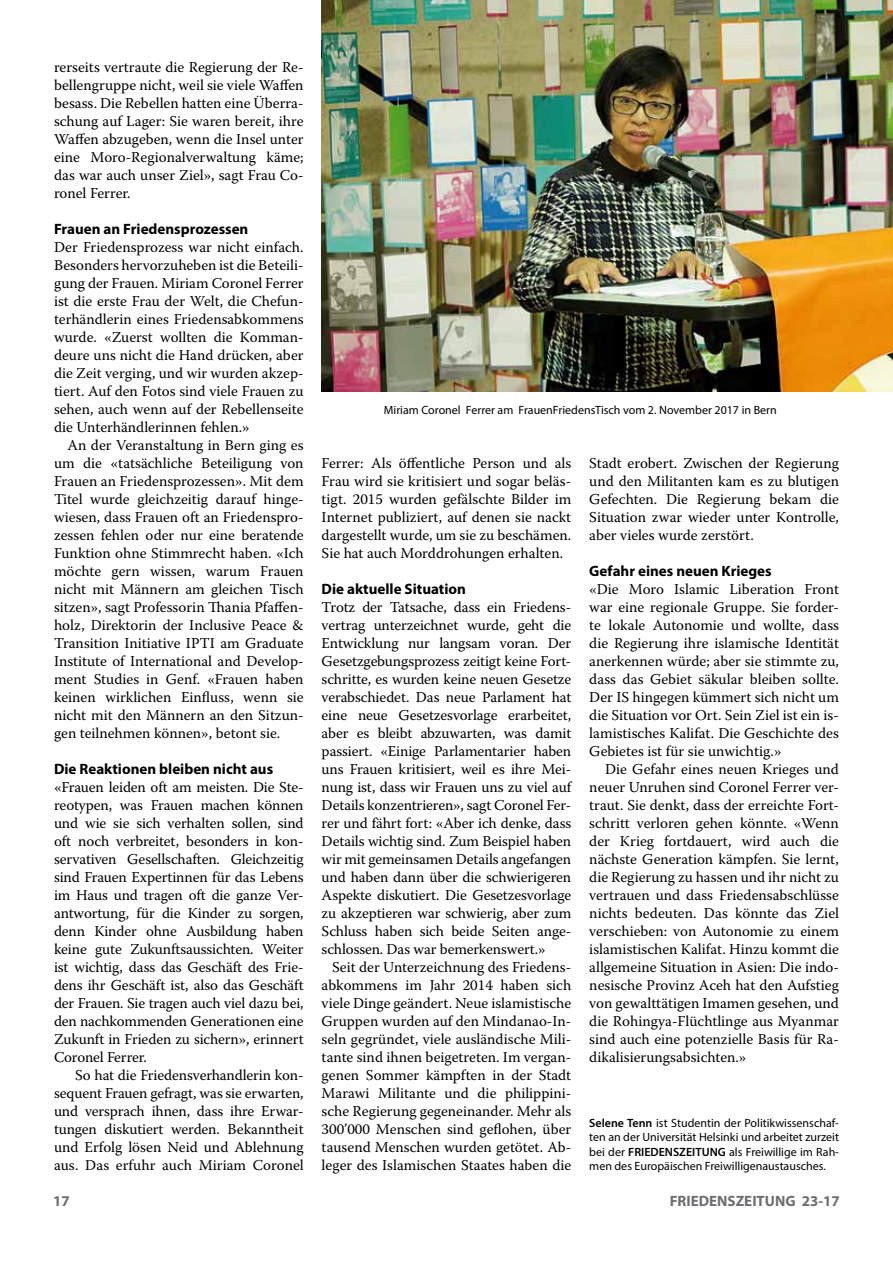
<style>
.page{position:relative;width:893px;height:1263px;background:#fff}
.page>*{position:absolute;margin:0;border:0;box-sizing:border-box;transform-origin:0 0}
.t1{font:15px/18px "Warnock Pro";color:#000;text-align:justify}
.t2{font:700 15px "Myriad Pro";color:#000}
.t3{font:700 15px "Myriad Pro";color:#6d6e71}
.t4{font:12px/14.4px "Myriad Pro";color:#000;text-align:justify}
.s1{font-weight:600}
</style>
<div class="page">
<img style="left:322px;top:0;width:571px;height:392px">
<p class="t1" style="left:54px;top:58px;width:251px">rerseits vertraute die Regierung der Re&shy;bellengruppe nicht, weil sie viele Waffen besass. Die Rebellen hatten eine Überra&shy;schung auf Lager: Sie waren bereit, ihre Waffen abzugeben, wenn die Insel unter eine Moro-Regionalverwaltung käme; das war auch unser Ziel», sagt Frau Co&shy;ronel Ferrer.</p>
<p class="t2" style="left:54px;top:219px;width:196px">Frauen an Friedensprozessen</p>
<p class="t1" style="left:54px;top:238px;width:251px">Der Friedensprozess war nicht einfach.<br>Besonders hervorzuheben ist die Beteili&shy;gung der Frauen. Miriam Coronel Ferrer ist die erste Frau der Welt, die Chefun&shy;terhändlerin eines Friedensabkommens wurde. «Zuerst wollten die Komman&shy;deure uns nicht die Hand drücken, aber die Zeit verging, und wir wurden akzep&shy;tiert. Auf den Fotos sind viele Frauen zu sehen, auch wenn auf der Rebellenseite die Unterhändlerinnen fehlen.»</p>
<p class="t1" style="left:54px;top:436px;width:251px;text-indent:13px">An der Veranstaltung in Bern ging es um die «tatsächliche Beteiligung von Frauen an Friedensprozessen». Mit dem Titel wurde gleichzeitig darauf hinge&shy;wiesen, dass Frauen oft an Friedenspro&shy;zessen fehlen oder nur eine beratende Funktion ohne Stimmrecht haben. «Ich möchte gern wissen, warum Frauen nicht mit Männern am gleichen Tisch sitzen», sagt Professorin Thania Pfaffen&shy;holz, Direktorin der Inclusive Peace &amp; Transition Initiative IPTI am Graduate Institute of International and Develop&shy;ment Studies in Genf. «Frauen haben keinen wirklichen Einfluss, wenn sie nicht mit den Männern an den Sitzun&shy;gen teilnehmen können», betont sie.</p>
<p class="t2" style="left:54px;top:759px;width:221px">Die Reaktionen bleiben nicht aus</p>
<p class="t1" style="left:54px;top:778px;width:251px">«Frauen leiden oft am meisten. Die Ste&shy;reotypen, was Frauen machen können und wie sie sich verhalten sollen, sind oft noch verbreitet, besonders in kon&shy;servativen Gesellschaften. Gleichzeitig sind Frauen Expertinnen für das Lebens im Haus und tragen oft die ganze Ver&shy;antwortung, für die Kinder zu sorgen, denn Kinder ohne Ausbildung haben keine gute Zukunftsaussichten. Weiter ist wichtig, dass das Geschäft des Frie&shy;dens ihr Geschäft ist, also das Geschäft der Frauen. Sie tragen auch viel dazu bei, den nachkommenden Generationen eine Zukunft in Frieden zu sichern», erinnert Coronel Ferrer.</p>
<p class="t1" style="left:54px;top:1066px;width:251px;text-indent:21px">So hat die Friedensverhandlerin kon&shy;sequent Frauen gefragt, was sie erwarten, und versprach ihnen, dass ihre Erwar&shy;tungen diskutiert werden. Bekanntheit und Erfolg lösen Neid und Ablehnung aus. Das erfuhr auch Miriam Coronel</p>
<p class="t4" style="left:384px;top:402px;width:395px">Miriam Coronel Ferrer am FrauenFriedensTisch vom 2. November 2017 in Bern</p>
<p class="t1" style="left:322px;top:454px;width:251px">Ferrer: Als öffentliche Person und als Frau wird sie kritisiert und sogar beläs&shy;tigt. 2015 wurden gefälschte Bilder im Internet publiziert, auf denen sie nackt dargestellt wurde, um sie zu beschämen.<br>Sie hat auch Morddrohungen erhalten.</p>
<p class="t2" style="left:322px;top:579px;width:146px">Die aktuelle Situation</p>
<p class="t1" style="left:322px;top:598px;width:251px">Trotz der Tatsache, dass ein Friedens&shy;vertrag unterzeichnet wurde, geht die Entwicklung nur langsam voran. Der Gesetzgebungsprozess zeitigt keine Fort&shy;schritte, es wurden keine neuen Gesetze verabschiedet. Das neue Parlament hat eine neue Gesetzesvorlage erarbeitet, aber es bleibt abzuwarten, was damit passiert. «Einige Parlamentarier haben uns Frauen kritisiert, weil es ihre Mei&shy;nung ist, dass wir Frauen uns zu viel auf Details konzentrieren», sagt Coronel Fer&shy;rer und fährt fort: «Aber ich denke, dass Details wichtig sind. Zum Beispiel haben wir mit gemeinsamen Details angefangen und haben dann über die schwierigeren Aspekte diskutiert. Die Gesetzesvorlage zu akzeptieren war schwierig, aber zum Schluss haben sich beide Seiten ange&shy;schlossen. Das war bemerkenswert.»</p>
<p class="t1" style="left:322px;top:958px;width:251px;text-indent:10px">Seit der Unterzeichnung des Friedens&shy;abkommens im Jahr 2014 haben sich viele Dinge geändert. Neue islamistische Gruppen wurden auf den Mindanao-In&shy;seln gegründet, viele ausländische Mili&shy;tante sind ihnen beigetreten. Im vergan&shy;genen Sommer kämpften in der Stadt Marawi Militante und die philippini&shy;sche Regierung gegeneinander. Mehr als 300’000 Menschen sind geflohen, über tausend Menschen wurden getötet. Ab&shy;leger des Islamischen Staates haben die</p>
<p class="t1" style="left:589px;top:454px;width:251px">Stadt erobert. Zwischen der Regierung und den Militanten kam es zu blutigen Gefechten. Die Regierung bekam die Situation zwar wieder unter Kontrolle, aber vieles wurde zerstört.</p>
<p class="t2" style="left:589px;top:561px;width:184px">Gefahr eines neuen Krieges</p>
<p class="t1" style="left:589px;top:580px;width:251px">«Die Moro Islamic Liberation Front war eine regionale Gruppe. Sie forder&shy;te lokale Autonomie und wollte, dass die Regierung ihre islamische Identität anerkennen würde; aber sie stimmte zu, dass das Gebiet säkular bleiben sollte.<br>Der IS hingegen kümmert sich nicht um die Situation vor Ort. Sein Ziel ist ein is&shy;lamistisches Kalifat. Die Geschichte des Gebietes ist für sie unwichtig.»</p>
<p class="t1" style="left:589px;top:760px;width:251px;text-indent:16px">Die Gefahr eines neuen Krieges und neuer Unruhen sind Coronel Ferrer ver&shy;traut. Sie denkt, dass der erreichte Fort&shy;schritt verloren gehen könnte. «Wenn der Krieg fortdauert, wird auch die nächste Generation kämpfen. Sie lernt, die Regierung zu hassen und ihr nicht zu vertrauen und dass Friedensabschlüsse nichts bedeuten. Das könnte das Ziel verschieben: von Autonomie zu einem islamistischen Kalifat. Hinzu kommt die allgemeine Situation in Asien: Die indo&shy;nesische Provinz Aceh hat den Aufstieg von gewalttätigen Imamen gesehen, und die Rohingya-Flüchtlinge aus Myanmar sind auch eine potenzielle Basis für Ra&shy;dikalisierungsabsichten.»</p>
<p class="t4" style="left:589px;top:1115px;width:251px"><span class="s1">Selene Tenn</span> ist Studentin der Politikwissenschaf&shy;ten an der Universität Helsinki und arbeitet zurzeit bei der <span class="s1">FRIEDENSZEITUNG</span> als Freiwillige im Rah&shy;men des Europäischen Freiwilligenaustausches.</p>
<p class="t3" style="left:53px;top:1191px;width:18px">17</p>
<p class="t3" style="left:670px;top:1191px;width:172px">FRIEDENSZEITUNG 23-17</p>
</div>
